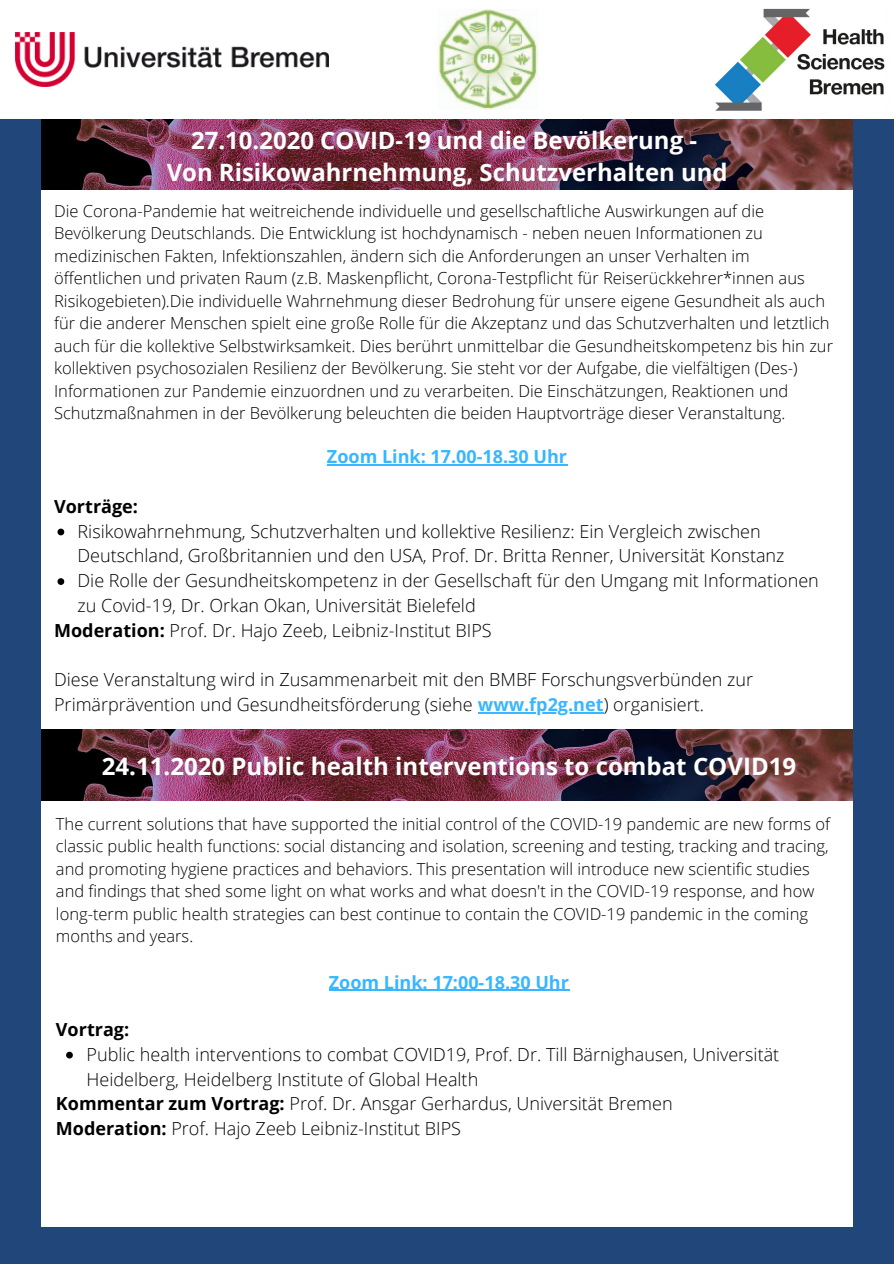
<style>
.page{position:relative;width:894px;height:1264px;background:#fff}
.page>*{position:absolute;margin:0;border:0;box-sizing:border-box;transform-origin:0 0}
.t1{font:700 24px "Open Sans";color:#fff}
.t2{font:700 23.85px/32.5px "Open Sans";color:#fff;text-align:center}
.t3{font:300 18px/24.8px "Open Sans";color:#000}
.t4{font:700 18px "Open Sans";color:#38b6ff}
.t5{font:700 18px "Open Sans";color:#000}
.t6{font:300 16.5px/22.5px "Open Sans";color:#000}
.s1{font-weight:700}
.s2{font-weight:700;color:#38b6ff}
</style>
<div class="page">
<img style="left:41px;top:729px;width:812px;height:71px">
<img style="left:41px;top:119px;width:812px;height:71px">
<div style="left:853px;top:0;width:40px;height:1263px;background:#20467a"></div>
<div style="left:0;top:0;width:41px;height:1263px;background:#20467a"></div>
<div style="left:0;top:0;width:893px;height:119px;background:#fff"></div>
<img style="left:15px;top:32px;width:313px;height:54px">
<img style="left:715px;top:8px;width:170px;height:103px">
<div style="left:0;top:1227px;width:893px;height:36px;background:#20467a"></div>
<img style="left:438px;top:9px;width:100px;height:100px">
<svg style="left:57px;top:528px;width:7px;height:7px"></svg>
<svg style="left:57px;top:578px;width:7px;height:7px"></svg>
<hr style="left:327px;top:464px;width:240px;height:1px;background:#38b6ff">
<hr style="left:478px;top:712px;width:125px;height:1px;background:#38b6ff">
<svg style="left:66px;top:1051px;width:7px;height:7px"></svg>
<hr style="left:329px;top:989px;width:240px;height:1px;background:#38b6ff">
<h2 class="t2" style="left:167px;top:123px;width:562px">27.10.2020 COVID-19 und die Bevölkerung -<br>Von Risikowahrnehmung, Schutzverhalten und<br>Gesundheitskompetenz</h2>
<p class="t6" style="left:54px;top:199px;width:780px">Die Corona-Pandemie hat weitreichende individuelle und gesellschaftliche Auswirkungen auf die Bevölkerung Deutschlands. Die Entwicklung ist hochdynamisch - neben neuen Informationen zu medizinischen Fakten, Infektionszahlen, ändern sich die Anforderungen an unser Verhalten im öffentlichen und privaten Raum (z.B. Maskenpflicht, Corona-Testpflicht für Reiserückkehrer*innen aus Risikogebieten).Die individuelle Wahrnehmung dieser Bedrohung für unsere eigene Gesundheit als auch für die anderer Menschen spielt eine große Rolle für die Akzeptanz und das Schutzverhalten und letztlich auch für die kollektive Selbstwirksamkeit. Dies berührt unmittelbar die Gesundheitskompetenz bis hin zur kollektiven psychosozialen Resilienz der Bevölkerung. Sie steht vor der Aufgabe, die vielfältigen (Des-)<br>Informationen zur Pandemie einzuordnen und zu verarbeiten. Die Einschätzungen, Reaktionen und Schutzmaßnahmen in der Bevölkerung beleuchten die beiden Hauptvorträge dieser Veranstaltung.</p>
<p class="t4" style="left:327px;top:444px;width:242px">Zoom Link: 17.00-18.30 Uhr</p>
<p class="t5" style="left:54px;top:493px;width:85px">Vorträge:</p>
<p class="t3" style="left:78px;top:518px;width:742px">Risikowahrnehmung, Schutzverhalten und kollektive Resilienz: Ein Vergleich zwischen Deutschland, Großbritannien und den USA, Prof. Dr. Britta Renner, Universität Konstanz<br>Die Rolle der Gesundheitskompetenz in der Gesellschaft für den Umgang mit Informationen zu Covid-19, Dr. Orkan Okan, Universität Bielefeld</p>
<p class="t3" style="left:54px;top:617px;width:439px"><span class="s1">Moderation:</span> Prof. Dr. Hajo Zeeb, Leibniz-Institut BIPS</p>
<p class="t3" style="left:54px;top:667px;width:700px">Diese Veranstaltung wird in Zusammenarbeit mit den BMBF Forschungsverbünden zur<br>Primärprävention und Gesundheitsförderung (siehe <span class="s2">www.fp2g.net</span>) organisiert.</p>
<h1 class="t1" style="left:102px;top:749px;width:695px">24.11.2020 Public health interventions to combat COVID19</h1>
<p class="t6" style="left:56px;top:812px;width:775px">The current solutions that have supported the initial control of the COVID-19 pandemic are new forms of classic public health functions: social distancing and isolation, screening and testing, tracking and tracing, and promoting hygiene practices and behaviors. This presentation will introduce new scientific studies and findings that shed some light on what works and what doesn't in the COVID-19 response, and how long-term public health strategies can best continue to contain the COVID-19 pandemic in the coming months and years.</p>
<p class="t4" style="left:329px;top:969px;width:242px">Zoom Link: 17:00-18.30 Uhr</p>
<p class="t5" style="left:56px;top:1016px;width:75px">Vortrag:</p>
<p class="t3" style="left:87px;top:1041px;width:694px">Public health interventions to combat COVID19, Prof. Dr. Till Bärnighausen, Universität<br>Heidelberg, Heidelberg Institute of Global Health</p>
<p class="t3" style="left:56px;top:1090px;width:618px"><span class="s1">Kommentar zum Vortrag:</span> Prof. Dr. Ansgar Gerhardus, Universität Bremen<br><span class="s1">Moderation:</span> Prof. Hajo Zeeb Leibniz-Institut BIPS</p>
</div>
